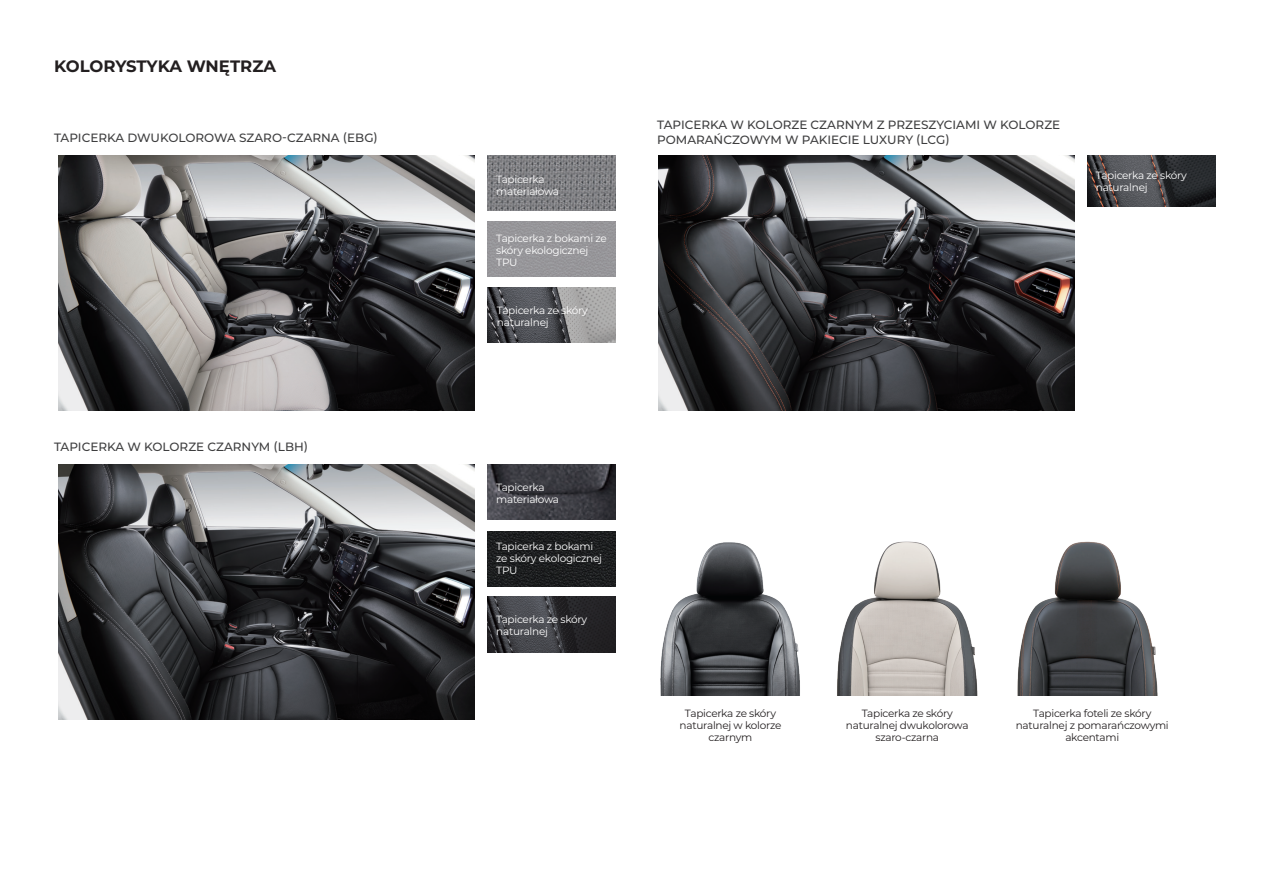
<style>
.page{position:relative;width:1263px;height:893px;background:#fff}
.page>*{position:absolute;margin:0;border:0;box-sizing:border-box;transform-origin:0 0}
.해드라인-20pt{font:700 16.5px "Montserrat";letter-spacing:-.01em;color:#231f20}
.t1{font:500 12px/14.4px "Montserrat";color:#3e3e3f}
.캡션-8{font:10.5px/12px "Montserrat";letter-spacing:-.025em;color:#fff}
.캡션-8-2{font:10.5px/12px "Montserrat";letter-spacing:-.025em;color:#231f20;text-align:center}
</style>
<div class="page">
<img style="left:58px;top:155px;width:417px;height:255px">
<img style="left:58px;top:464px;width:417px;height:256px">
<img style="left:658px;top:155px;width:417px;height:255px">
<img style="left:1088px;top:155px;width:127px;height:51px">
<img style="left:488px;top:464px;width:127px;height:56px">
<img style="left:488px;top:531px;width:127px;height:55px">
<img style="left:488px;top:597px;width:127px;height:55px">
<img style="left:488px;top:155px;width:127px;height:55px">
<div style="left:488px;top:222px;width:127px;height:55px;background:#97969a"></div>
<img style="left:488px;top:287px;width:127px;height:56px">
<img style="left:660px;top:542px;width:140px;height:153px">
<img style="left:837px;top:541px;width:141px;height:154px">
<img style="left:1017px;top:541px;width:141px;height:154px">
<p class="해드라인-20pt" style="left:54px;top:54px;width:224px">KOLORYSTYKA WNĘTRZA</p>
<p class="t1" style="left:54px;top:131px;width:325px">TAPICERKA DWUKOLOROWA SZARO-CZARNA (EBG)</p>
<p class="t1" style="left:54px;top:439px;width:256px">TAPICERKA W KOLORZE CZARNYM (LBH)</p>
<p class="캡션-8" style="left:496px;top:173px;width:50px">Tapicerka</p>
<p class="캡션-8" style="left:496px;top:185px;width:64px">materiałowa</p>
<p class="캡션-8" style="left:496px;top:232px;width:112px">Tapicerka z bokami ze skóry ekologicznej<br>TPU</p>
<p class="캡션-8" style="left:497px;top:304px;width:93px">Tapicerka ze skóry naturalnej</p>
<p class="t1" style="left:657px;top:117px;width:405px">TAPICERKA W KOLORZE CZARNYM Z PRZESZYCIAMI W KOLORZE<br>POMARAŃCZOWYM W PAKIECIE LUXURY (LCG)</p>
<p class="캡션-8" style="left:1096px;top:169px;width:93px">Tapicerka ze skóry naturalnej</p>
<p class="캡션-8" style="left:496px;top:481px;width:50px">Tapicerka</p>
<p class="캡션-8" style="left:496px;top:493px;width:64px">materiałowa</p>
<p class="캡션-8" style="left:496px;top:540px;width:99px">Tapicerka z bokami</p>
<p class="캡션-8" style="left:496px;top:552px;width:107px">ze skóry ekologicznej<br>TPU</p>
<p class="캡션-8" style="left:496px;top:613px;width:93px">Tapicerka ze skóry naturalnej</p>
<p class="캡션-8-2" style="left:685px;top:707px;width:93px">Tapicerka ze skóry</p>
<p class="캡션-8-2" style="left:680px;top:719px;width:103px">naturalnej w kolorze</p>
<p class="캡션-8-2" style="left:709px;top:731px;width:45px">czarnym</p>
<p class="캡션-8-2" style="left:862px;top:707px;width:93px">Tapicerka ze skóry</p>
<p class="캡션-8-2" style="left:846px;top:719px;width:124px">naturalnej dwukolorowa szaro-czarna</p>
<p class="캡션-8-2" style="left:1033px;top:707px;width:120px">Tapicerka foteli ze skóry</p>
<p class="캡션-8-2" style="left:1016px;top:719px;width:154px">naturalnej z pomarańczowymi</p>
<p class="캡션-8-2" style="left:1065px;top:731px;width:55px">akcentami</p>
</div>
